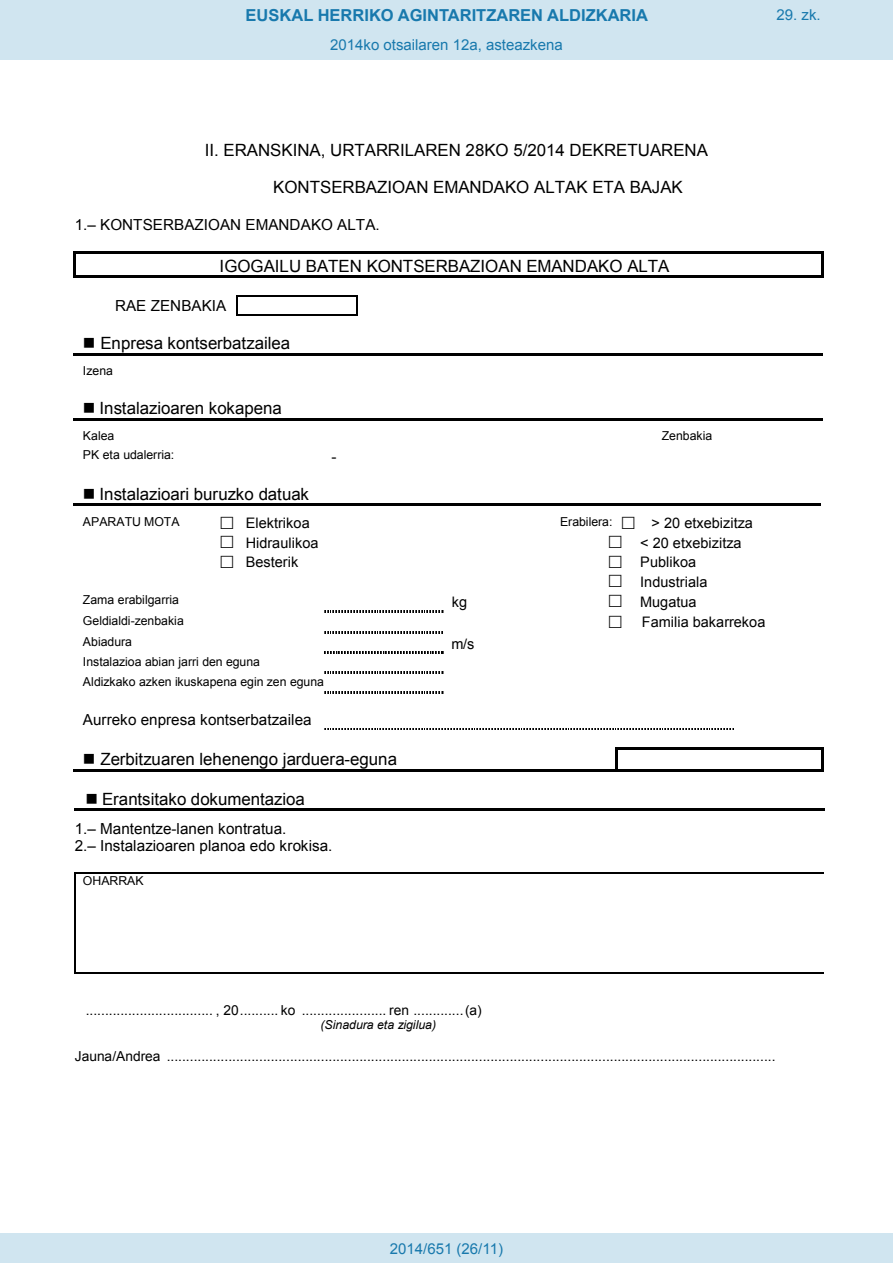
<style>
.page{position:relative;width:893px;height:1263px;background:#fff}
.page>*{position:absolute;margin:0;border:0;box-sizing:border-box;transform-origin:0 0}
.t1{font:16.95px/36.9px "Arial";color:#000}
.t2{font:700 16.5px "Arial";color:#1879ad}
.t3{font:15.3px/17.7px "Arial";color:#000}
.Paginacion_Centro{font:15px "Arial";color:#1879ad}
.t4{font:14.55px/19.5px "Arial";color:#000}
.t5{font:13.8px "Arial";letter-spacing:.005em;color:#000}
.t6{font:12.3px/20px "Arial";letter-spacing:-.005em;color:#000}
.t7{font:italic 12.3px "Arial";letter-spacing:-.005em;color:#000}
</style>
<div class="page">
<div style="left:0;top:0;width:893px;height:60px;background:#d0e5f0"></div>
<div style="left:0;top:1233px;width:893px;height:30px;background:#d0e5f0"></div>
<hr style="left:76px;top:251px;width:746px;height:3px;background:#000">
<hr style="left:74px;top:254px;width:2px;height:22px;background:#000">
<hr style="left:76px;top:276px;width:746px;height:2px;background:#000">
<hr style="left:822px;top:254px;width:2px;height:22px;background:#000">
<hr style="left:238px;top:295px;width:118px;height:2px;background:#000">
<svg style="left:237px;top:295px;width:1px;height:21px"></svg>
<hr style="left:238px;top:315px;width:118px;height:1px;background:#000">
<svg style="left:356px;top:295px;width:1px;height:21px"></svg>
<hr style="left:74px;top:353px;width:749px;height:2px;background:#000">
<hr style="left:74px;top:418px;width:749px;height:2px;background:#000">
<hr style="left:74px;top:504px;width:747px;height:2px;background:#000">
<svg style="left:324px;top:611px;width:119px;height:1px"></svg>
<svg style="left:324px;top:632px;width:119px;height:1px"></svg>
<svg style="left:324px;top:652px;width:119px;height:1px"></svg>
<svg style="left:324px;top:672px;width:119px;height:1px"></svg>
<svg style="left:324px;top:692px;width:119px;height:1px"></svg>
<svg style="left:324px;top:728px;width:409px;height:2px"></svg>
<hr style="left:618px;top:747px;width:203px;height:3px;background:#000">
<hr style="left:74px;top:769px;width:542px;height:2px;background:#000">
<svg style="left:616px;top:747px;width:2px;height:24px"></svg>
<hr style="left:618px;top:769px;width:203px;height:2px;background:#000">
<svg style="left:821px;top:747px;width:2px;height:24px"></svg>
<hr style="left:74px;top:808px;width:750px;height:3px;background:#000">
<hr style="left:75px;top:872px;width:749px;height:2px;background:#000">
<hr style="left:74px;top:874px;width:1px;height:98px;background:#000">
<hr style="left:75px;top:972px;width:749px;height:2px;background:#000">
<p class="t2" style="left:246px;top:4px;width:404px">EUSKAL HERRIKO AGINTARITZAREN ALDIZKARIA</p>
<p class="Paginacion_Centro" style="left:330px;top:35px;width:234px">2014ko otsailaren 12a, asteazkena</p>
<p class="Paginacion_Centro" style="left:776px;top:5px;width:46px">29. zk.</p>
<p class="t1" style="left:273px;top:132px;width:436px;text-indent:-68px">II. ERANSKINA, URTARRILAREN 28KO 5/2014 DEKRETUARENA<br>KONTSERBAZIOAN EMANDAKO ALTAK ETA BAJAK</p>
<p class="t3" style="left:75px;top:216px;width:306px">1.– KONTSERBAZIOAN EMANDAKO ALTA.</p>
<p class="t1" style="left:220px;top:247px;width:451px">IGOGAILU BATEN KONTSERBAZIOAN EMANDAKO ALTA</p>
<p class="t3" style="left:115px;top:297px;width:113px">RAE ZENBAKIA</p>
<p class="t1" style="left:100px;top:325px;width:191px">Enpresa kontserbatzailea</p>
<p class="t6" style="left:83px;top:361px;width:31px">Izena</p>
<p class="t1" style="left:100px;top:390px;width:184px">Instalazioaren kokapena</p>
<p class="t6" style="left:83px;top:426px;width:33px">Kalea</p>
<p class="t6" style="left:662px;top:426px;width:52px">Zenbakia</p>
<p class="t6" style="left:83px;top:444px;width:93px">PK eta udalerria:</p>
<p class="t3" style="left:332px;top:448px;width:7px">-</p>
<p class="t1" style="left:100px;top:476px;width:211px">Instalazioari buruzko datuak</p>
<p class="t6" style="left:83px;top:512px;width:98px">APARATU MOTA</p>
<p class="t4" style="left:246px;top:514px;width:66px">Elektrikoa</p>
<p class="t6" style="left:560px;top:512px;width:54px">Erabilera:</p>
<p class="t4" style="left:652px;top:514px;width:103px">&gt; 20 etxebizitza</p>
<p class="t4" style="left:246px;top:533px;width:74px">Hidraulikoa</p>
<p class="t4" style="left:640px;top:533px;width:103px">&lt; 20 etxebizitza</p>
<p class="t4" style="left:246px;top:553px;width:54px">Besterik</p>
<p class="t4" style="left:640px;top:553px;width:69px">Publikoa<br>Industriala</p>
<p class="t6" style="left:83px;top:590px;width:98px">Zama erabilgarria</p>
<p class="t4" style="left:452px;top:592px;width:17px">kg</p>
<p class="t4" style="left:640px;top:592px;width:58px">Mugatua</p>
<p class="t6" style="left:83px;top:611px;width:102px">Geldialdi-zenbakia</p>
<p class="t4" style="left:642px;top:613px;width:125px">Familia bakarrekoa</p>
<p class="t6" style="left:83px;top:632px;width:51px">Abiadura</p>
<p class="t4" style="left:451px;top:634px;width:25px">m/s</p>
<p class="t6" style="left:83px;top:652px;width:242px">Instalazioa abian jarri den eguna<br>Aldizkako azken ikuskapena egin zen eguna</p>
<p class="t3" style="left:83px;top:711px;width:230px">Aurreko enpresa kontserbatzailea</p>
<p class="t1" style="left:100px;top:741px;width:298px">Zerbitzuaren lehenengo jarduera-eguna</p>
<p class="t1" style="left:102px;top:780px;width:204px">Erantsitako dokumentazioa</p>
<p class="t3" style="left:75px;top:819px;width:259px">1.– Mantentze-lanen kontratua.<br>2.– Instalazioaren planoa edo krokisa.</p>
<p class="t6" style="left:83px;top:871px;width:62px">OHARRAK</p>
<p class="t5" style="left:86px;top:1001px;width:398px">................................. , 20 .......... ko ...................... ren ............. (a)</p>
<p class="t7" style="left:321px;top:1017px;width:117px">(Sinadura eta zigilua)</p>
<p class="t5" style="left:75px;top:1047px;width:702px">Jauna/Andrea ..............................................................................................................................................................</p>
<p class="Paginacion_Centro" style="left:390px;top:1238px;width:115px">2014/651 (26/11)</p>
</div>
